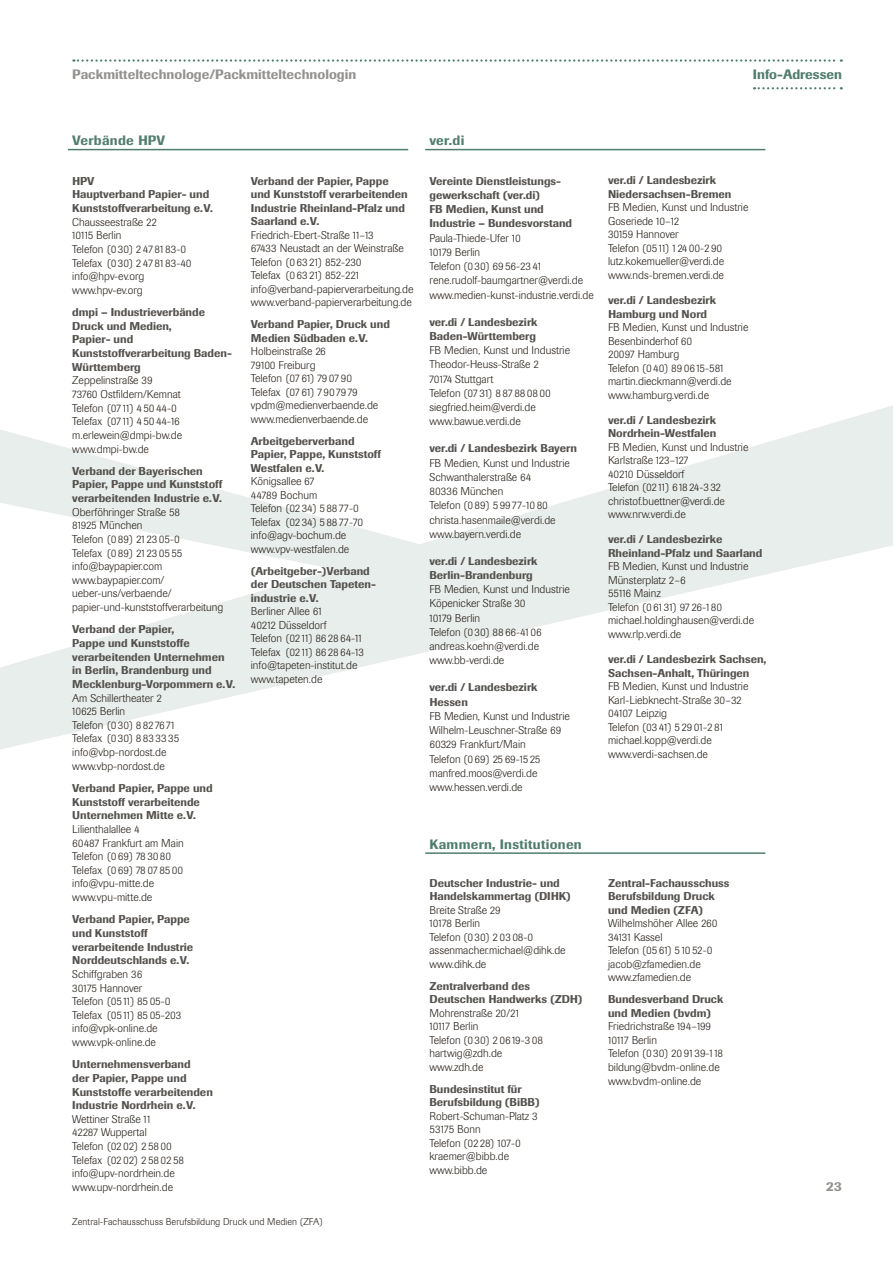
<style>
.page{position:relative;width:893px;height:1263px;background:#fff}
.page>*{position:absolute;margin:0;border:0;box-sizing:border-box;transform-origin:0 0}
.t1{font:500 13.5px "Imago Pro";color:#949290}
.t2{font:500 13.5px "Imago Pro";letter-spacing:.02em;color:#517d6f}
.t3{font:500 13.5px "Imago Pro";color:#517d6f}
.t4{font:300 11.25px/13.5px "Imago Pro";color:#29211a}
.t5{font:500 11.25px/13.6px "Imago Pro";color:#55524e}
.t6{font:300 9.75px "Imago Pro";letter-spacing:.01em;color:#29211a}
</style>
<div class="page">
<svg style="left:0;top:405px;width:893px;height:344px"></svg>
<svg style="left:0;top:429px;width:531px;height:179px"></svg>
<svg style="left:73px;top:59px;width:769px;height:3px"></svg>
<svg style="left:754px;top:87px;width:88px;height:2px"></svg>
<hr style="left:68px;top:149px;width:340px;height:1px;background:#517d6f">
<hr style="left:425px;top:149px;width:340px;height:1px;background:#517d6f">
<hr style="left:425px;top:852px;width:340px;height:2px;background:#517d6f">
<p class="t1" style="left:72px;top:65px;width:285px">Packmitteltechnologe/Packmitteltechnologin</p>
<p class="t3" style="left:753px;top:65px;width:90px">Info-Adressen</p>
<p class="t2" style="left:72px;top:132px;width:94px">Verbände HPV</p>
<p class="t2" style="left:429px;top:132px;width:36px">ver.di</p>
<p class="t5" style="left:72px;top:174px;width:142px">HPV<br>Hauptverband Papier- und<br>Kunststoffverarbeitung e.V.</p>
<p class="t4" style="left:72px;top:215px;width:121px">Chausseestraße 22<br>10115 Berlin<br>Telefon (030) 2 47 8183-0<br>Telefax (030) 2 47 8183-40 info@hpv-ev.org www.hpv-ev.org</p>
<p class="t5" style="left:72px;top:305px;width:161px">dmpi – Industrieverbände<br>Druck und Medien,<br>Papier- und<br>Kunststoffverarbeitung Baden-<br>Württemberg</p>
<p class="t4" style="left:72px;top:373px;width:111px">Zeppelinstraße 39<br>73760 Ostfildern/Kemnat<br>Telefon (07 11) 4 5044-0<br>Telefax (07 11) 4 5044-16 m.erlewein@dmpi-bw.de www.dmpi-bw.de</p>
<p class="t5" style="left:72px;top:464px;width:151px">Verband der Bayerischen<br>Papier, Pappe und Kunststoff verarbeitenden Industrie e.V.</p>
<p class="t4" style="left:72px;top:505px;width:153px">Oberföhringer Straße 58<br>81925 München<br>Telefon (089) 21 2305-0<br>Telefax (089) 21 2305 55 info@baypapier.com www.baypapier.com/ ueber-uns/verbaende/ papier-und-kunststoffverarbeitung</p>
<p class="t5" style="left:72px;top:622px;width:165px">Verband der Papier,<br>Pappe und Kunststoffe verarbeitenden Unternehmen in Berlin, Brandenburg und<br>Mecklenburg-Vorpommern e.V.</p>
<p class="t4" style="left:72px;top:691px;width:109px">Am Schillertheater 2<br>10625 Berlin<br>Telefon (030) 882 76 71<br>Telefax (030) 883 33 35 info@vbp-nordost.de www.vbp-nordost.de</p>
<p class="t5" style="left:72px;top:781px;width:142px">Verband Papier, Pappe und<br>Kunststoff verarbeitende<br>Unternehmen Mitte e.V.</p>
<p class="t4" style="left:72px;top:822px;width:113px">Lilienthalallee 4<br>60487 Frankfurt am Main<br>Telefon (069) 783080<br>Telefax (069) 7807 8500 info@vpu-mitte.de www.vpu-mitte.de</p>
<p class="t5" style="left:72px;top:912px;width:122px">Verband Papier, Pappe und Kunststoff verarbeitende Industrie<br>Norddeutschlands e.V.</p>
<p class="t4" style="left:72px;top:967px;width:111px">Schiffgraben 36<br>30175 Hannover<br>Telefon (05 11) 8505-0<br>Telefax (05 11) 8505-203 info@vpk-online.de www.vpk-online.de</p>
<p class="t5" style="left:72px;top:1057px;width:142px">Unternehmensverband<br>der Papier, Pappe und<br>Kunststoffe verarbeitenden<br>Industrie Nordrhein e.V.</p>
<p class="t4" style="left:72px;top:1112px;width:113px">Wettiner Straße 11<br>42287 Wuppertal<br>Telefon (0202) 2 5800<br>Telefax (0202) 2 5802 58 info@upv-nordrhein.de www.upv-nordrhein.de</p>
<p class="t5" style="left:251px;top:174px;width:158px">Verband der Papier, Pappe und Kunststoff verarbeitenden<br>Industrie Rheinland-Pfalz und<br>Saarland e.V.</p>
<p class="t4" style="left:251px;top:228px;width:164px">Friedrich-Ebert-Straße 11–13<br>67433 Neustadt an der Weinstraße<br>Telefon (063 21) 852-230<br>Telefax (063 21) 852-221 info@verband-papierverarbeitung.de www.verband-papierverarbeitung.de</p>
<p class="t5" style="left:251px;top:317px;width:141px">Verband Papier, Druck und<br>Medien Südbaden e.V.</p>
<p class="t4" style="left:251px;top:344px;width:129px">Holbeinstraße 26<br>79100 Freiburg<br>Telefon (07 61) 7907 90<br>Telefax (07 61) 7 9079 79 vpdm@medienverbaende.de www.medienverbaende.de</p>
<p class="t5" style="left:251px;top:434px;width:132px">Arbeitgeberverband<br>Papier, Pappe, Kunststoff<br>Westfalen e.V.</p>
<p class="t4" style="left:251px;top:474px;width:114px">Königsallee 67<br>44789 Bochum<br>Telefon (02 34) 5 88 77-0<br>Telefax (02 34) 5 88 77-70 info@agv-bochum.de www.vpv-westfalen.de</p>
<p class="t5" style="left:251px;top:564px;width:127px">(Arbeitgeber-)Verband der Deutschen Tapeten&shy;industrie e.V.</p>
<p class="t4" style="left:251px;top:604px;width:115px">Berliner Allee 61<br>40212 Düsseldorf<br>Telefon (02 11) 86 28 64-11<br>Telefax (02 11) 86 28 64-13 info@tapeten-institut.de www.tapeten.de</p>
<p class="t6" style="left:72px;top:1215px;width:252px">Zentral-Fachausschuss Berufsbildung Druck und Medien (ZFA)</p>
<p class="t5" style="left:429px;top:173px;width:144px;line-height:14.2px">Vereinte Dienstleistungs&shy;gewerkschaft (ver.di)<br>FB Medien, Kunst und<br>Industrie – Bundesvorstand</p>
<p class="t4" style="left:429px;top:230px;width:166px;line-height:14.2px">Paula-Thiede-Ufer 10<br>10179 Berlin<br>Telefon (030) 69 56-23 41 rene.rudolf-baumgartner@verdi.de www.medien-kunst-industrie.verdi.de</p>
<p class="t5" style="left:429px;top:314px;width:110px;line-height:14.2px">ver.di / Landesbezirk<br>Baden-Württemberg</p>
<p class="t4" style="left:429px;top:343px;width:142px;line-height:14.2px">FB Medien, Kunst und Industrie<br>Theodor-Heuss-Straße 2<br>70174 Stuttgart<br>Telefon (0731) 8 87 880800 siegfried.heim@verdi.de www.bawue.verdi.de</p>
<p class="t5" style="left:429px;top:441px;width:149px">ver.di / Landesbezirk Bayern</p>
<p class="t4" style="left:429px;top:455px;width:142px;line-height:14.2px">FB Medien, Kunst und Industrie<br>Schwanthalerstraße 64<br>80336 München<br>Telefon (089) 599 77-1080 christa.hasenmaile@verdi.de www.bayern.verdi.de</p>
<p class="t5" style="left:429px;top:554px;width:110px;line-height:14.2px">ver.di / Landesbezirk<br>Berlin-Brandenburg</p>
<p class="t4" style="left:429px;top:582px;width:142px;line-height:14.2px">FB Medien, Kunst und Industrie<br>Köpenicker Straße 30<br>10179 Berlin<br>Telefon (030) 88 66-4106 andreas.koehn@verdi.de www.bb-verdi.de</p>
<p class="t5" style="left:429px;top:680px;width:110px;line-height:14.2px">ver.di / Landesbezirk<br>Hessen</p>
<p class="t4" style="left:429px;top:709px;width:142px;line-height:14.2px">FB Medien, Kunst und Industrie<br>Wilhelm-Leuschner-Straße 69<br>60329 Frankfurt/Main<br>Telefon (069) 25 69-15 25 manfred.moos@verdi.de www.hessen.verdi.de</p>
<p class="t2" style="left:429px;top:835px;width:154px">Kammern, Institutionen</p>
<p class="t5" style="left:429px;top:876px;width:143px">Deutscher Industrie- und<br>Handelskammertag (DIHK)</p>
<p class="t4" style="left:429px;top:903px;width:138px">Breite Straße 29<br>10178 Berlin<br>Telefon (030) 20308-0 assenmacher.michael@dihk.de www.dihk.de</p>
<p class="t5" style="left:429px;top:979px;width:155px">Zentralverband des<br>Deutschen Handwerks (ZDH)</p>
<p class="t4" style="left:429px;top:1006px;width:115px">Mohrenstraße 20/21<br>10117 Berlin<br>Telefon (030) 20619-308 hartwig@zdh.de www.zdh.de</p>
<p class="t5" style="left:429px;top:1082px;width:112px">Bundesinstitut für<br>Berufsbildung (BiBB)</p>
<p class="t4" style="left:429px;top:1109px;width:110px">Robert-Schuman-Platz 3<br>53175 Bonn<br>Telefon (02 28) 107-0 kraemer@bibb.de www.bibb.de</p>
<p class="t5" style="left:608px;top:174px;width:125px">ver.di / Landesbezirk<br>Niedersachsen-Bremen</p>
<p class="t4" style="left:608px;top:201px;width:142px">FB Medien, Kunst und Industrie<br>Goseriede 10–12<br>30159 Hannover<br>Telefon (05 11) 1 2400-2 90 lutz.kokemueller@verdi.de www.nds-bremen.verdi.de</p>
<p class="t5" style="left:608px;top:293px;width:110px">ver.di / Landesbezirk<br>Hamburg und Nord</p>
<p class="t4" style="left:608px;top:320px;width:142px">FB Medien, Kunst und Industrie<br>Besenbinderhof 60<br>20097 Hamburg<br>Telefon (040) 8906 15-581 martin.dieckmann@verdi.de www.hamburg.verdi.de</p>
<p class="t5" style="left:608px;top:413px;width:110px">ver.di / Landesbezirk<br>Nordrhein-Westfalen</p>
<p class="t4" style="left:608px;top:440px;width:142px">FB Medien, Kunst und Industrie<br>Karlstraße 123–127<br>40210 Düsseldorf<br>Telefon (02 11) 6 18 24-3 32 christof.buettner@verdi.de www.nrw.verdi.de</p>
<p class="t5" style="left:608px;top:533px;width:156px">ver.di / Landesbezirke<br>Rheinland-Pfalz und Saarland</p>
<p class="t4" style="left:608px;top:560px;width:148px">FB Medien, Kunst und Industrie<br>Münsterplatz 2–6<br>55116 Mainz<br>Telefon (061 31) 97 26-1 80 michael.holdinghausen@verdi.de www.rlp.verdi.de</p>
<p class="t5" style="left:608px;top:652px;width:160px">ver.di / Landesbezirk Sachsen,<br>Sachsen-Anhalt, Thüringen</p>
<p class="t4" style="left:608px;top:679px;width:142px">FB Medien, Kunst und Industrie<br>Karl-Liebknecht-Straße 30–32<br>04107 Leipzig<br>Telefon (03 41) 5 2901-2 81 michael.kopp@verdi.de www.verdi-sachsen.de</p>
<p class="t5" style="left:608px;top:876px;width:123px">Zentral-Fachausschuss<br>Berufsbildung Druck und Medien (ZFA)</p>
<p class="t4" style="left:608px;top:916px;width:111px">Wilhelmshöher Allee 260<br>34131 Kassel<br>Telefon (0561) 51052-0 jacob@zfamedien.de www.zfamedien.de</p>
<p class="t5" style="left:608px;top:992px;width:117px">Bundesverband Druck und Medien (bvdm)</p>
<p class="t4" style="left:608px;top:1019px;width:117px">Friedrichstraße 194–199<br>10117 Berlin<br>Telefon (030) 2091 39-118 bildung@bvdm-online.de www.bvdm-online.de</p>
<p class="t1" style="left:826px;top:1178px;width:17px">23</p>
</div>
